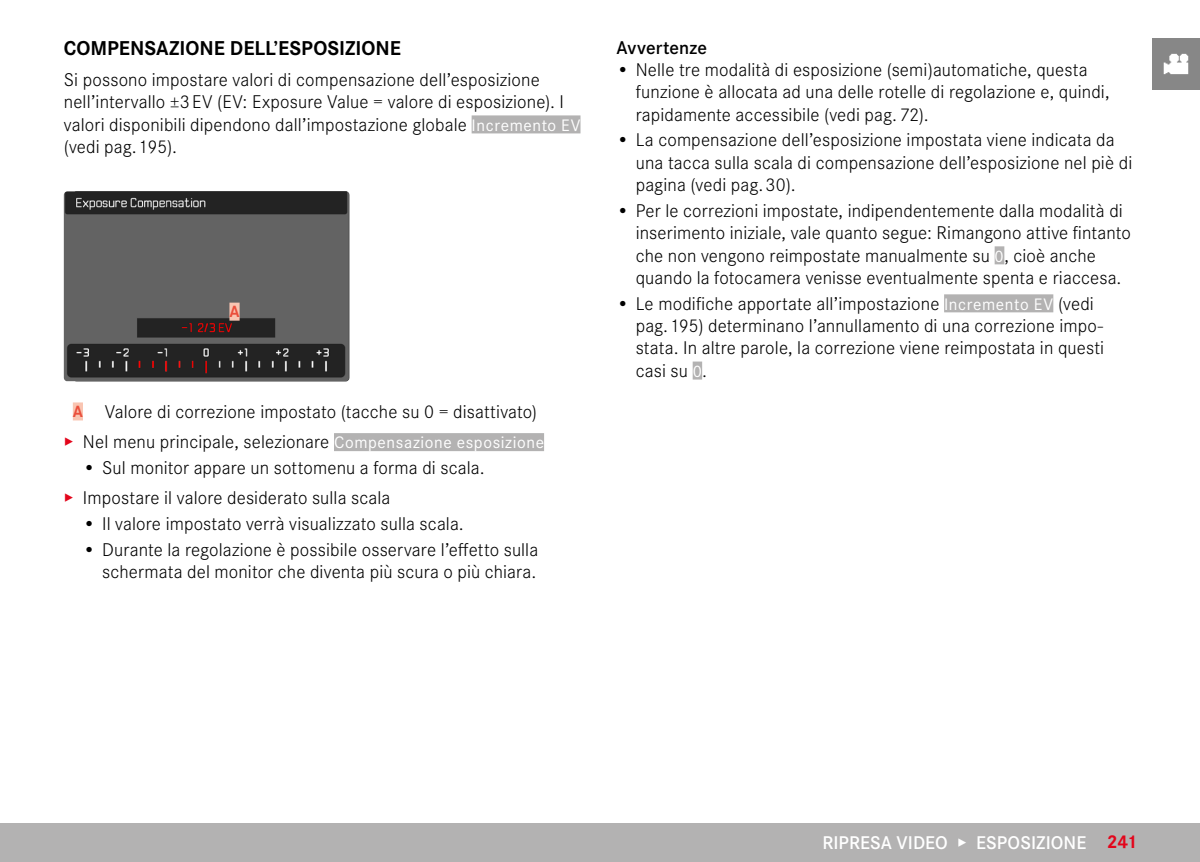
<style>
.page{position:relative;width:1200px;height:862px;background:#fff}
.page>*{position:absolute;margin:0;border:0;box-sizing:border-box;transform-origin:0 0}
.t1{font:700 20.7px "Corporate S";color:#000}
.t2{font:300 19.12px/22.3px "Corporate S";letter-spacing:.005em;color:#000}
.t3{font:600 19.12px "Corporate S";color:#fff}
.t4{font:600 19.12px "Corporate S";letter-spacing:.005em;color:#000}
.t5{font:700 16.88px "Corporate S";color:#ea4f3c}
.s1{font-weight:400;font-size:17.32px;color:#fff}
.s2{font-weight:700;font-size:16.88px;color:#ea4f3c}
.s3{color:#e3051b}
.s4{font-weight:700;color:#e3051b}
</style>
<div class="page">
<div style="left:0;top:823px;width:1199px;height:38px;background:#b3b2b2"></div>
<div style="left:1151px;top:38px;width:48px;height:51px;background:#878787"></div>
<img style="left:1163px;top:53px;width:26px;height:21px">
<div style="left:471px;top:115px;width:109px;height:18px;background:#b3b2b2"></div>
<div style="left:334px;top:433px;width:210px;height:18px;background:#b3b2b2"></div>
<img style="left:64px;top:191px;width:285px;height:190px">
<div style="left:229px;top:302px;width:10px;height:18px;background:#f9c5b2"></div>
<div style="left:73px;top:402px;width:10px;height:18px;background:#f9c5b2"></div>
<div style="left:994px;top:246px;width:10px;height:18px;background:#b3b2b2"></div>
<div style="left:943px;top:294px;width:110px;height:18px;background:#b3b2b2"></div>
<div style="left:692px;top:361px;width:10px;height:18px;background:#b3b2b2"></div>
<p class="t1" style="left:64px;top:32px;width:338px">COMPENSAZIONE DELL’ESPOSIZIONE</p>
<p class="t2" style="left:64px;top:67px;width:518px">Si possono impostare valori di compensazione dell’esposizione nell’intervallo ±3EV (EV: Exposure Value = valore di esposizione). I valori disponibili dipendono dall’impostazione globale <span class="s1">Incremento EV </span>(vedi pag.195).</p>
<p class="t5" style="left:229px;top:298px;width:12px">A</p>
<p class="t2" style="left:64px;top:395px;width:481px;line-height:30.4px;text-align:center"><span class="s2">A</span> Valore di correzione impostato (tacche su 0 = disattivato)<br><span class="s3">▸</span> Nel menu principale, selezionare <span class="s1">Compensazione esposizione</span></p>
<p class="t2" style="left:64px;top:451px;width:422px;line-height:30.4px;text-indent:19px">• Sul monitor appare un sottomenu a forma di scala. <span class="s3">▸</span> Impostare il valore desiderato sulla scala</p>
<p class="t2" style="left:83px;top:511px;width:382px">• Il valore impostato verrà visualizzato sulla scala.</p>
<p class="t2" style="left:83px;top:536px;width:456px;text-align:right">• Durante la regolazione è possibile osservare l’effetto sulla schermata del monitor che diventa più scura o più chiara.</p>
<p class="t4" style="left:616px;top:33px;width:92px">Avvertenze</p>
<p class="t2" style="left:635px;top:57px;width:475px;text-indent:-19px">• Nelle tre modalità di esposizione (semi)automatiche, questa funzione è allocata ad una delle rotelle di regolazione e, quindi, rapidamente accessibile (vedi pag.72).</p>
<p class="t2" style="left:635px;top:128px;width:498px;text-indent:-19px">• La compensazione dell’esposizione impostata viene indicata da una tacca sulla scala di compensazione dell’esposizione nel piè di pagina (vedi pag.30).</p>
<p class="t2" style="left:635px;top:198px;width:496px;text-indent:-19px">• Per le correzioni impostate, indipendentemente dalla modalità di inserimento iniziale, vale quanto segue: Rimangono attive fintanto che non vengono reimpostate manualmente su <span class="s1">0</span>, cioè anche quando la fotocamera venisse eventualmente spenta e riaccesa.</p>
<p class="t2" style="left:635px;top:291px;width:470px;text-indent:-19px">• Le modifiche apportate all’impostazione <span class="s1">Incremento EV</span> (vedi pag.195) determinano l’annullamento di una correzione impo&shy;stata. In altre parole, la correzione viene reimpostata in questi casi su <span class="s1">0</span>.</p>
<p class="t3" style="left:822px;top:827px;width:316px">RIPRESA VIDEO ▸ ESPOSIZIONE <span class="s4">241</span></p>
</div>
